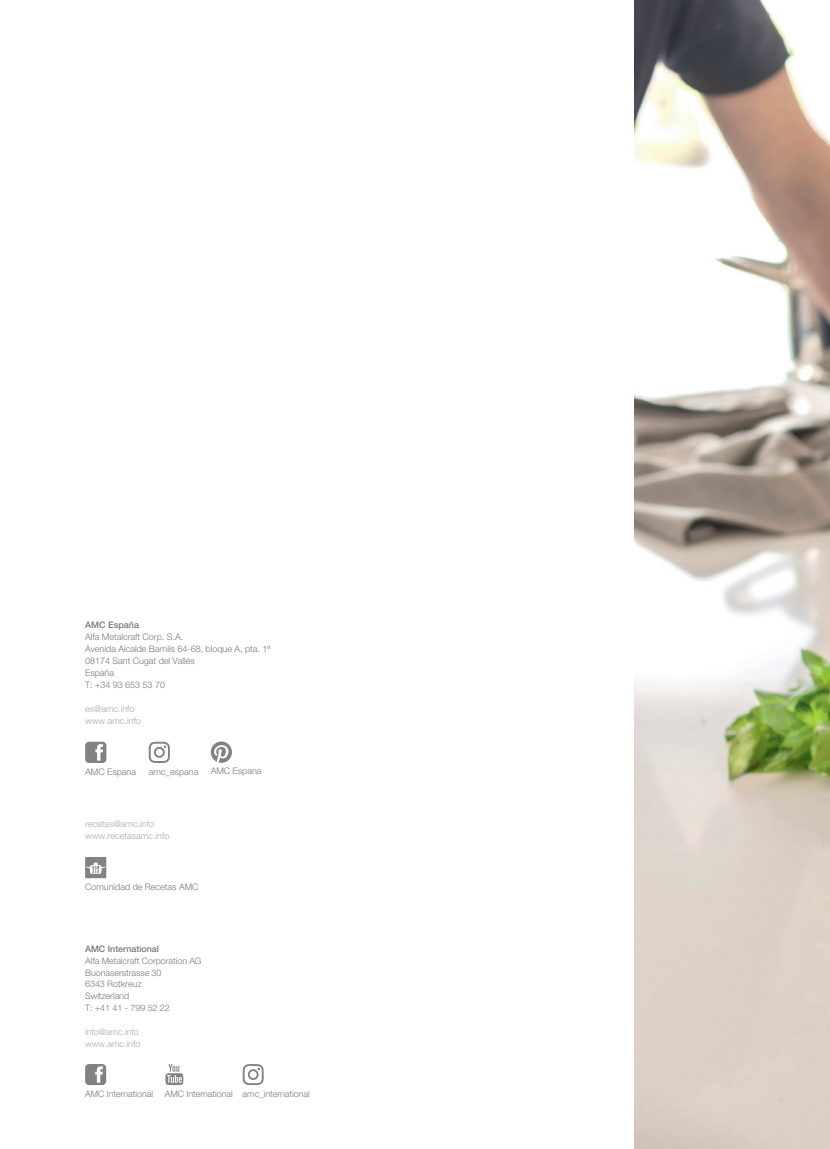
<style>
.page{position:relative;width:830px;height:1149px;background:#fff}
.page>*{position:absolute;margin:0;border:0;box-sizing:border-box;transform-origin:0 0}
.t1{font:300 18px "Helvetica Neue LTW1 G";color:#4b4c4d}
.t2{font:300 9px/12px "Helvetica Neue LTW1 G";color:#76787b}
.t3{font:300 9px/12px "Helvetica Neue LTW1 G";color:#a8a9ad}
.t4{font:500 9px "Helvetica Neue LTW1 G";color:#76787b}
.t5{font:300 8.85px/11.9px "Helvetica Neue LTW1 G";color:#76787b}
.t6{font:300 8.85px/11.9px "Helvetica Neue LTW1 G";color:#a8a9ad}
.t7{font:500 8.85px "Helvetica Neue LTW1 G";color:#76787b}
</style>
<div class="page">
<hr style="left:829px;top:0;width:1px;height:1140px;background:#a8a9ad">
<img style="left:634px;top:0;width:195px;height:1148px">
<svg style="left:149px;top:741px;width:21px;height:21px"></svg>
<div style="left:85px;top:741px;width:21px;height:21px;background:#808285;border-radius:4px"></div>
<svg style="left:95px;top:744px;width:8px;height:16px"></svg>
<svg style="left:211px;top:741px;width:21px;height:21px"></svg>
<svg style="left:85px;top:857px;width:21px;height:20px"></svg>
<svg style="left:165px;top:1064px;width:18px;height:20px"></svg>
<svg style="left:242px;top:1064px;width:21px;height:20px"></svg>
<div style="left:85px;top:1063px;width:21px;height:21px;background:#808285;border-radius:4px"></div>
<svg style="left:95px;top:1066px;width:8px;height:16px"></svg>
<p class="t4" style="left:85px;top:619px;width:55px">AMC España</p>
<p class="t2" style="left:85px;top:631px;width:186px">Alfa Metalcraft Corp. S.A.<br>Avenida Alcalde Barnils 64-68, bloque A, pta. 1ª<br>08174 Sant Cugat del Vallés<br>España<br>T: +34 93 653 53 70</p>
<p class="t3" style="left:85px;top:703px;width:57px">es@amc.info www.amc.info</p>
<p class="t2" style="left:85px;top:765px;width:52px">AMC Espana</p>
<p class="t2" style="left:149px;top:765px;width:51px">amc_espana</p>
<p class="t2" style="left:211px;top:765px;width:52px">AMC Espana</p>
<p class="t3" style="left:85px;top:817px;width:86px">recetas@amc.info www.recetasamc.info</p>
<p class="t2" style="left:85px;top:880px;width:115px">Comunidad de Recetas AMC</p>
<p class="t7" style="left:85px;top:942px;width:75px">AMC International</p>
<p class="t5" style="left:85px;top:954px;width:118px">Alfa Metalcraft Corporation AG<br>Buonaserstrasse 30<br>6343 Rotkreuz<br>Switzerland<br>T: +41 41 - 799 52 22</p>
<p class="t6" style="left:85px;top:1025px;width:57px">info@amc.info www.amc.info</p>
<p class="t5" style="left:85px;top:1087px;width:70px">AMC International</p>
<p class="t5" style="left:165px;top:1087px;width:146px">AMC International amc_international</p>
<h1 class="t1" style="left:71px;top:1090px;width:22px">68</h1>
</div>
